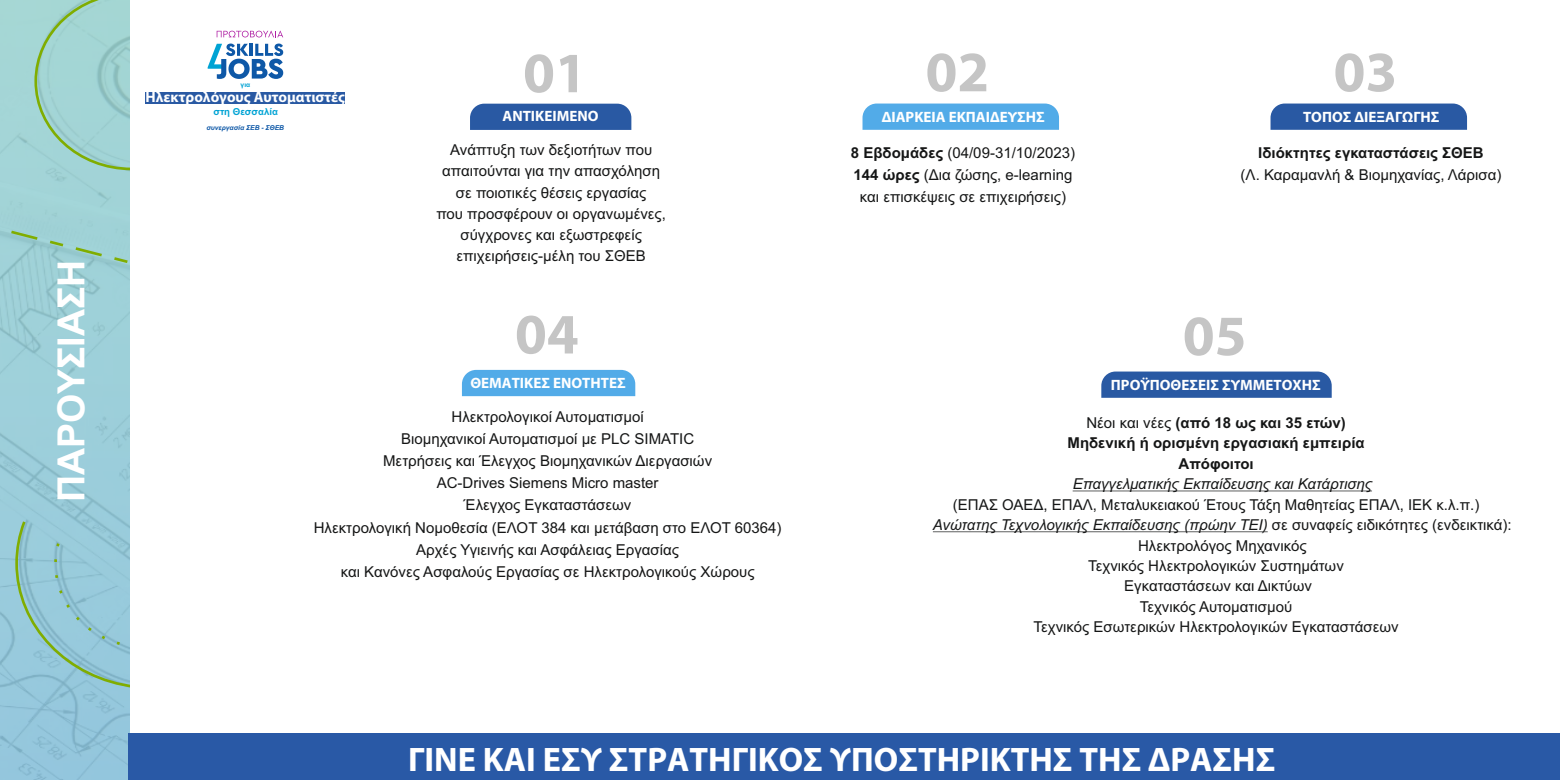
<style>
.page{position:relative;width:1560px;height:780px;background:#fff}
.page>*{position:absolute;margin:0;border:0;box-sizing:border-box;transform-origin:0 0}
.t1{font:700 57.38px "Myriad Pro";color:#c5c5c5}
.t2{font:700 37.5px "Arial";color:#fff}
.t3{font:700 34.12px "Myriad Pro";color:#fff}
.t4{font:15px/22px "Arial";color:#151616;text-align:center}
.t5{font:italic 15px "Arial";color:#151616}
.t6{font:700 15px/20.4px "Arial";color:#151616;text-align:center}
.t7{font:700 15px "Myriad Pro";color:#fff}
.t8{font:700 14.88px "Myriad Pro";color:#fff}
.t9{font:700 9.62px "Arial";color:#00a3d4}
.t10{font:italic 700 6.75px "Arial";color:#0e58a7}
.t11{font:700 6.75px "Arial";color:#00a3d4}
.s1{font-weight:700}
.s2{font-weight:400}
.s3{font-style:normal}
</style>
<div class="page">
<img style="left:0;top:268px;width:129px;height:512px">
<svg style="left:14px;top:518px;width:115px;height:171px;background:#94c6d1"></svg>
<svg style="left:0;top:0;width:129px;height:268px;background:#a0d1cf"></svg>
<div style="left:128px;top:733px;width:1431px;height:46px;background:#2959a6"></div>
<hr style="left:1072px;top:490px;width:299px;height:1px;background:#151616">
<hr style="left:932px;top:531px;width:335px;height:1px;background:#151616">
<div style="left:470px;top:104px;width:161px;height:26px;background:#2959a3"></div>
<svg style="left:862px;top:103px;width:196px;height:27px;background:#59aee8"></svg>
<div style="left:462px;top:370px;width:173px;height:26px;background:#52abe8"></div>
<svg style="left:1101px;top:371px;width:230px;height:27px;background:#315fa6"></svg>
<svg style="left:217px;top:31px;width:66px;height:6px"></svg>
<svg style="left:208px;top:44px;width:75px;height:35px"></svg>
<div style="left:146px;top:92px;width:199px;height:12px;background:#2959a3"></div>
<svg style="left:1270px;top:103px;width:196px;height:27px;background:#3260a7"></svg>
<h2 class="t2" style="left:57px;top:501px;width:243px;rotate:-90deg">ΠΑΡΟΥΣΙΑΣΗ</h2>
<p class="t11" style="left:240px;top:82px;width:11px">για</p>
<p class="t10" style="left:206px;top:125px;width:79px">συνεργασία ΣΕΒ - ΣΘΕΒ</p>
<p class="t8" style="left:146px;top:91px;width:201px">Ηλεκτρολόγους Αυτοματιστές</p>
<p class="t9" style="left:213px;top:108px;width:66px">στη Θεσσαλία</p>
<h1 class="t1" style="left:523px;top:49px;width:65px">01</h1>
<p class="t7" style="left:502px;top:110px;width:97px">ΑΝΤΙΚΕΙΜΕΝΟ</p>
<p class="t4" style="left:450px;top:140px;width:203px">Ανάπτυξη των δεξιοτήτων που</p>
<p class="t4" style="left:436px;top:162px;width:231px;line-height:21.2px">απαιτούνται για την απασχόληση σε ποιοτικές θέσεις εργασίας<br>που προσφέρουν οι οργανωμένες, σύγχρονες και εξωστρεφείς επιχειρήσεις-μέλη του ΣΘΕΒ</p>
<h1 class="t1" style="left:515px;top:310px;width:65px">04</h1>
<p class="t7" style="left:470px;top:377px;width:157px">ΘΕΜΑΤΙΚΕΣ ΕΝΟΤΗΤΕΣ</p>
<p class="t4" style="left:314px;top:407px;width:469px">Ηλεκτρολογικοί Αυτοματισμοί<br>Βιομηχανικοί Αυτοματισμοί με PLC SIMATIC<br>Μετρήσεις και Έλεγχος Βιομηχανικών Διεργασιών<br>AC-Drives Siemens Micro master<br>Έλεγχος Εγκαταστάσεων<br>Ηλεκτρολογική Νομοθεσία (ΕΛΟΤ 384 και μετάβαση στο ΕΛΟΤ 60364)<br>Αρχές Υγιεινής και Ασφάλειας Εργασίας<br>και Κανόνες Ασφαλούς Εργασίας σε Ηλεκτρολογικούς Χώρους</p>
<h1 class="t1" style="left:925px;top:48px;width:65px">02</h1>
<h1 class="t1" style="left:1333px;top:48px;width:65px">03</h1>
<p class="t7" style="left:881px;top:110px;width:165px">ΔΙΑΡΚΕΙΑ ΕΚΠΑΙΔΕΥΣΗΣ</p>
<p class="t7" style="left:1302px;top:110px;width:138px">ΤΟΠΟΣ ΔΙΕΞΑΓΩΓΗΣ</p>
<p class="t4" style="left:850px;top:143px;width:226px"><span class="s1">8 Εβδομάδες</span> (04/09-31/10/2023)<br><span class="s1">144 ώρες</span> (Δια ζώσης, e-learning και επισκέψεις σε επιχειρήσεις)</p>
<p class="t6" style="left:1257px;top:144px;width:227px">Ιδιόκτητες εγκαταστάσεις ΣΘΕΒ</p>
<p class="t4" style="left:1240px;top:165px;width:262px">(Λ. Καραμανλή &amp; Βιομηχανίας, Λάρισα)</p>
<h1 class="t1" style="left:1182px;top:312px;width:65px">05</h1>
<p class="t7" style="left:1110px;top:378px;width:211px">ΠΡΟΫΠΟΘΕΣΕΙΣ ΣΥΜΜΕΤΟΧΗΣ</p>
<p class="t6" style="left:1067px;top:414px;width:299px"><span class="s2">Νέοι και νέες</span> (από 18 ως και 35 ετών)<br>Μηδενική ή ορισμένη εργασιακή εμπειρία<br>Απόφοιτοι</p>
<p class="t5" style="left:1072px;top:478px;width:301px">Επαγγελματικής Εκπαίδευσης και Κατάρτισης</p>
<p class="t4" style="left:952px;top:495px;width:528px">(ΕΠΑΣ ΟΑΕΔ, ΕΠΑΛ, Μεταλυκειακού Έτους Τάξη Μαθητείας ΕΠΑΛ, ΙΕΚ κ.λ.π.)</p>
<p class="t5" style="left:932px;top:519px;width:580px">Ανώτατης Τεχνολογικής Εκπαίδευσης (πρώην ΤΕΙ) <span class="s3">σε συναφείς ειδικότητες (ενδεικτικά):</span></p>
<p class="t4" style="left:1137px;top:535px;width:170px">Ηλεκτρολόγος Μηχανικός</p>
<p class="t4" style="left:1088px;top:556px;width:257px">Τεχνικός Ηλεκτρολογικών Συστημάτων</p>
<p class="t4" style="left:1124px;top:576px;width:189px">Εγκαταστάσεων και Δικτύων</p>
<p class="t4" style="left:1139px;top:597px;width:154px">Τεχνικός Αυτοματισμού</p>
<p class="t4" style="left:1033px;top:617px;width:366px">Τεχνικός Εσωτερικών Ηλεκτρολογικών Εγκαταστάσεων</p>
<h3 class="t3" style="left:408px;top:745px;width:868px">ΓΙΝΕ ΚΑΙ ΕΣΥ ΣΤΡΑΤΗΓΙΚΟΣ ΥΠΟΣΤΗΡΙΚΤΗΣ ΤΗΣ ΔΡΑΣΗΣ</h3>
</div>
